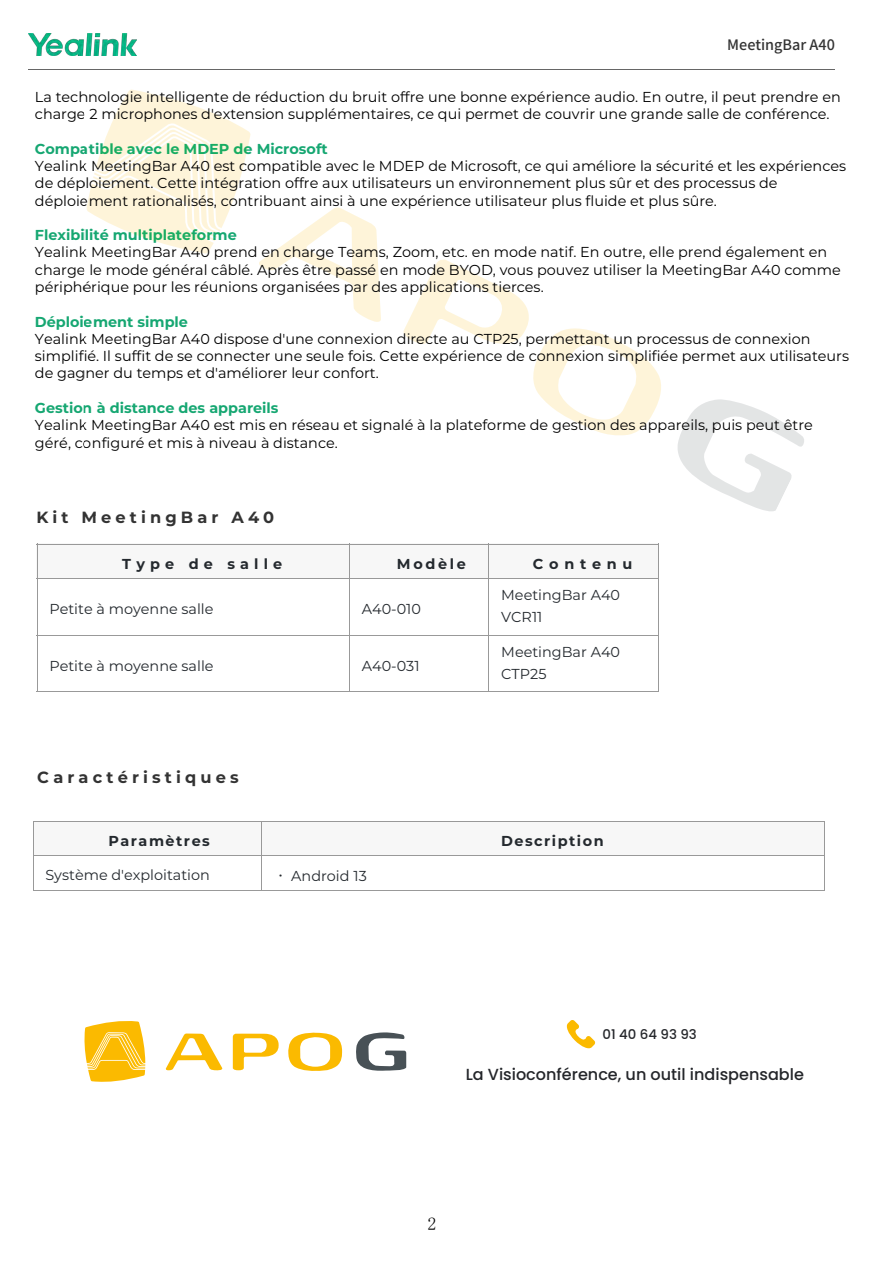
<style>
.page{position:relative;width:893px;height:1263px;background:#fff}
.page>*{position:absolute;margin:0;border:0;box-sizing:border-box;transform-origin:0 0}
.t1{font:18px "Sim Sun";color:#000}
.t2{font:700 16.2px "Montserrat";letter-spacing:.255em;color:#333}
.t3{font:500 16.05px "Poppins";color:#24262a}
.t4{font:14.4px/17.2px "Montserrat";color:#000}
.t5{font:14.4px/22.5px "Montserrat";color:#24292e}
.t6{font:700 14.4px "Montserrat";color:#16a772}
.t7{font:700 14.4px "Montserrat";letter-spacing:.105em;color:#24292e}
.t8{font:500 14.4px "Noto Sans CJ Ksc";color:#333}
.t9{font:700 14.4px "Montserrat";letter-spacing:.36em;color:#24292e}
.t10{font:700 14.4px "Montserrat";letter-spacing:.4em;color:#24292e}
.t11{font:700 14.4px "Montserrat";letter-spacing:.145em;color:#24292e}
.t12{font:500 13.35px "Poppins";color:#24262a}
.s1{font-family:"Noto Sans CJ Ksc";font-weight:500}
</style>
<div class="page">
<div style="left:33px;top:821px;width:228px;height:34px;background:#f7f7f7"></div>
<div style="left:261px;top:821px;width:563px;height:34px;background:#f7f7f7"></div>
<hr style="left:33px;top:821px;width:229px;height:1px;background:#999">
<hr style="left:33px;top:821px;width:1px;height:35px;background:#999">
<hr style="left:261px;top:821px;width:564px;height:1px;background:#999">
<hr style="left:261px;top:821px;width:1px;height:35px;background:#999">
<hr style="left:824px;top:821px;width:1px;height:35px;background:#999">
<hr style="left:33px;top:855px;width:229px;height:1px;background:#999">
<hr style="left:33px;top:889px;width:229px;height:1px;background:#999">
<hr style="left:33px;top:855px;width:1px;height:35px;background:#999">
<hr style="left:261px;top:855px;width:564px;height:1px;background:#999">
<hr style="left:261px;top:889px;width:564px;height:1px;background:#999">
<hr style="left:261px;top:855px;width:1px;height:35px;background:#999">
<hr style="left:824px;top:855px;width:1px;height:35px;background:#999">
<hr style="left:29px;top:69px;width:806px;height:1px;background:#666">
<img style="left:29px;top:33px;width:108px;height:23px">
<div style="left:37px;top:544px;width:312px;height:34px;background:#f7f7f7"></div>
<div style="left:349px;top:544px;width:139px;height:34px;background:#f7f7f7"></div>
<div style="left:488px;top:544px;width:170px;height:34px;background:#f7f7f7"></div>
<hr style="left:37px;top:544px;width:313px;height:1px;background:#999">
<hr style="left:37px;top:544px;width:1px;height:35px;background:#999">
<hr style="left:349px;top:544px;width:140px;height:1px;background:#999">
<hr style="left:349px;top:544px;width:1px;height:35px;background:#999">
<hr style="left:488px;top:544px;width:171px;height:1px;background:#999">
<hr style="left:488px;top:544px;width:1px;height:35px;background:#999">
<hr style="left:658px;top:544px;width:1px;height:35px;background:#999">
<hr style="left:37px;top:578px;width:313px;height:1px;background:#999">
<hr style="left:37px;top:578px;width:1px;height:57px;background:#999">
<hr style="left:349px;top:578px;width:140px;height:1px;background:#999">
<hr style="left:349px;top:578px;width:1px;height:57px;background:#999">
<hr style="left:488px;top:578px;width:171px;height:1px;background:#999">
<hr style="left:488px;top:578px;width:1px;height:57px;background:#999">
<hr style="left:658px;top:578px;width:1px;height:57px;background:#999">
<hr style="left:37px;top:635px;width:313px;height:1px;background:#999">
<hr style="left:37px;top:691px;width:313px;height:1px;background:#999">
<hr style="left:37px;top:635px;width:1px;height:57px;background:#999">
<hr style="left:349px;top:635px;width:140px;height:1px;background:#999">
<hr style="left:349px;top:691px;width:140px;height:1px;background:#999">
<hr style="left:349px;top:635px;width:1px;height:57px;background:#999">
<hr style="left:488px;top:635px;width:171px;height:1px;background:#999">
<hr style="left:488px;top:691px;width:171px;height:1px;background:#999">
<hr style="left:488px;top:635px;width:1px;height:57px;background:#999">
<hr style="left:658px;top:635px;width:1px;height:57px;background:#999">
<svg style="left:677px;top:399px;width:127px;height:112px"></svg>
<svg style="left:86px;top:89px;width:295px;height:233px"></svg>
<svg style="left:403px;top:259px;width:258px;height:177px"></svg>
<svg style="left:567px;top:1020px;width:28px;height:28px"></svg>
<svg style="left:84px;top:1021px;width:62px;height:61px"></svg>
<svg style="left:356px;top:1032px;width:50px;height:39px"></svg>
<svg style="left:165px;top:1033px;width:58px;height:38px"></svg>
<svg style="left:233px;top:1033px;width:46px;height:37px"></svg>
<svg style="left:288px;top:1032px;width:54px;height:39px"></svg>
<p class="t8" style="left:727px;top:37px;width:109px">MeetingBar A40</p>
<p class="t4" style="left:35px;top:88px;width:807px">La technologie intelligente de réduction du bruit offre une bonne expérience audio. En outre, il peut prendre en charge 2 microphones d'extension supplémentaires, ce qui permet de couvrir une grande salle de conférence.</p>
<p class="t6" style="left:35px;top:138px;width:294px">Compatible avec le MDEP de Microsoft</p>
<p class="t4" style="left:35px;top:157px;width:813px">Yealink MeetingBar A40 est compatible avec le MDEP de Microsoft, ce qui améliore la sécurité et les expériences de déploiement. Cette intégration offre aux utilisateurs un environnement plus sûr et des processus de déploiement rationalisés, contribuant ainsi à une expérience utilisateur plus fluide et plus sûre.</p>
<p class="t6" style="left:35px;top:225px;width:203px">Flexibilité multiplateforme</p>
<p class="t4" style="left:35px;top:243px;width:807px">Yealink MeetingBar A40 prend en charge Teams, Zoom, etc. en mode natif. En outre, elle prend également en charge le mode général câblé. Après être passé en mode BYOD, vous pouvez utiliser la MeetingBar A40 comme périphérique pour les réunions organisées par des applications tierces.</p>
<p class="t6" style="left:35px;top:311px;width:155px">Déploiement simple</p>
<p class="t4" style="left:35px;top:330px;width:816px">Yealink MeetingBar A40 dispose d'une connexion directe au CTP25, permettant un processus de connexion simplifié. Il suffit de se connecter une seule fois. Cette expérience de connexion simplifiée permet aux utilisateurs de gagner du temps et d'améliorer leur confort.</p>
<p class="t6" style="left:35px;top:397px;width:245px">Gestion à distance des appareils</p>
<p class="t4" style="left:35px;top:416px;width:779px">Yealink MeetingBar A40 est mis en réseau et signalé à la plateforme de gestion des appareils, puis peut être géré, configuré et mis à niveau à distance.</p>
<p class="t2" style="left:36px;top:506px;width:239px">Kit MeetingBar A40</p>
<p class="t9" style="left:122px;top:553px;width:161px">Type de salle</p>
<p class="t11" style="left:397px;top:553px;width:70px">Modèle</p>
<p class="t10" style="left:533px;top:553px;width:101px">Contenu</p>
<p class="t5" style="left:49px;top:597px;width:166px">Petite à moyenne salle</p>
<p class="t5" style="left:362px;top:597px;width:61px">A40-010</p>
<p class="t5" style="left:501px;top:583px;width:120px">MeetingBar A40<br>VCR11</p>
<p class="t5" style="left:49px;top:654px;width:166px">Petite à moyenne salle</p>
<p class="t5" style="left:362px;top:654px;width:59px">A40-031</p>
<p class="t2" style="left:37px;top:766px;width:203px">Caractéristiques</p>
<p class="t5" style="left:501px;top:640px;width:120px">MeetingBar A40<br>CTP25</p>
<p class="t7" style="left:108px;top:831px;width:103px">Paramètres</p>
<p class="t7" style="left:501px;top:831px;width:104px">Description</p>
<p class="t5" style="left:45px;top:863px;width:166px">Système d'exploitation</p>
<p class="t5" style="left:274px;top:864px;width:95px"><span class="s1">•</span> Android 13</p>
<p class="t12" style="left:602px;top:1026px;width:96px">01 40 64 93 93</p>
<p class="t3" style="left:466px;top:1065px;width:340px">La Visioconférence, un outil indispensable</p>
<p class="t1" style="left:427px;top:1213px;width:11px">2</p>
</div>
